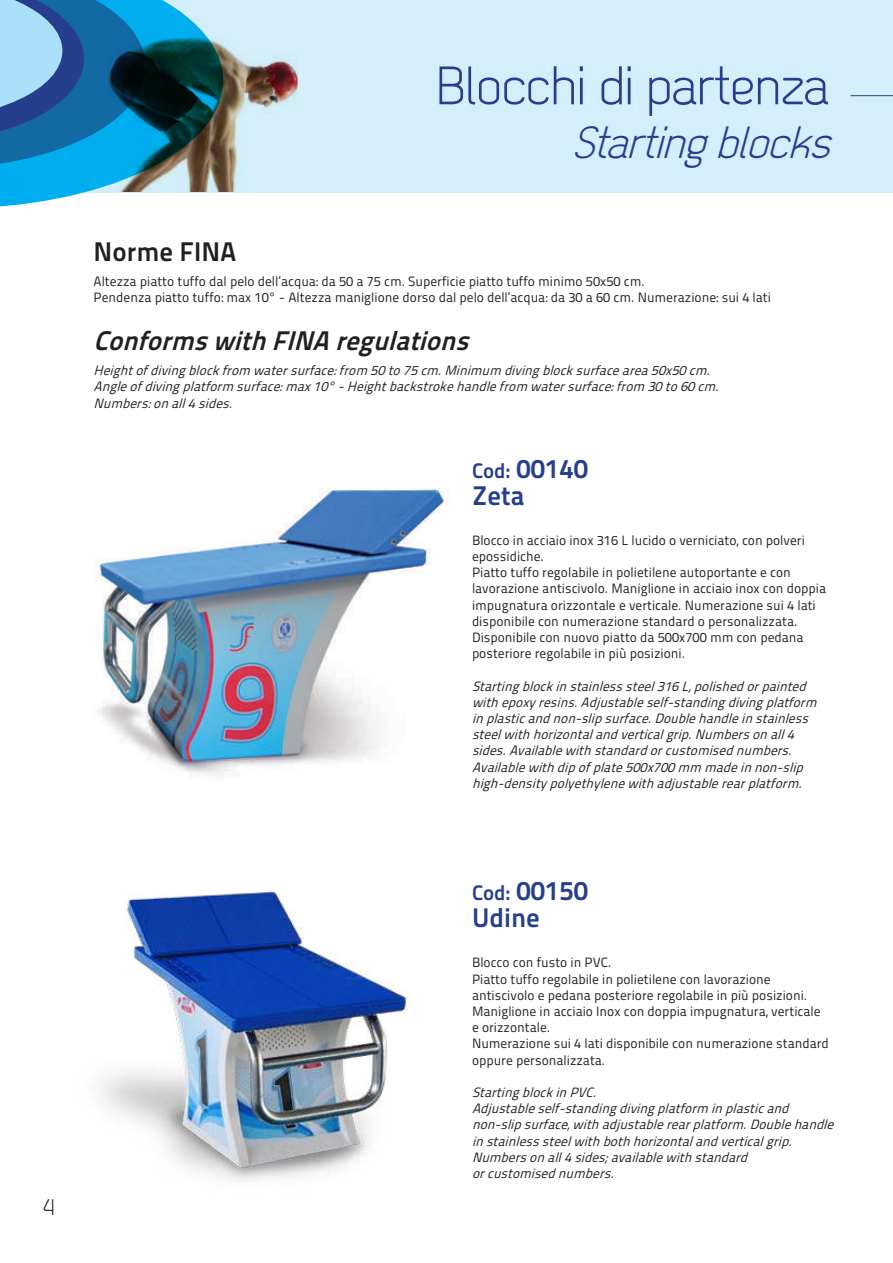
<style>
.page{position:relative;width:893px;height:1263px;background:#fff}
.page>*{position:absolute;margin:0;border:0;box-sizing:border-box;transform-origin:0 0}
.t1{font:54px "Dekar";color:#253f8e}
.t2{font:italic 45px "Dekar";color:#253f8e}
.t3{font:27px/27px "Titillium Maps 29 L 800 wt";color:#253f8e}
.t4{font:italic 27px "Titillium Maps 29 L 800 wt";color:#231f20}
.t5{font:27px "Titillium Maps 29 L 800 wt";color:#231f20}
.t6{font:22.5px "Dekar";color:#231f20}
.t7{font:13.5px/16.2px "Titillium Maps 29 L 400 wt";color:#231f20}
.t8{font:italic 13.5px/16.2px "Titillium Maps 29 L 400 wt";color:#231f20}
.s1{font-size:21px}
</style>
<div class="page">
<div style="left:0;top:0;width:893px;height:192px;background:#d4effb"></div>
<svg style="left:0;top:0;width:223px;height:207px"></svg>
<svg style="left:0;top:0;width:145px;height:37px;background:#3d92c7"></svg>
<img style="left:0;top:37px;width:297px;height:154px">
<img style="left:96px;top:488px;width:353px;height:288px">
<img style="left:100px;top:891px;width:309px;height:290px">
<hr style="left:850px;top:95px;width:43px;height:1px;background:#253f8e">
<h3 class="t6" style="left:43px;top:1196px;width:13px">4</h3>
<h1 class="t1" style="left:437px;top:59px;width:394px">Blocchi di partenza</h1>
<h2 class="t2" style="left:573px;top:120px;width:271px">Startingblocks</h2>
<h3 class="t5" style="left:94px;top:231px;width:144px">Norme FINA</h3>
<p class="t7" style="left:94px;top:272px;width:679px">Altezza piatto tuffo dal pelo dell’acqua: da 50 a 75 cm. Superficie piatto tuffo minimo 50x50 cm.<br>Pendenza piatto tuffo: max 10° - Altezza maniglione dorso dal pelo dell’acqua: da 30 a 60 cm. Numerazione: sui 4 lati</p>
<h3 class="t4" style="left:94px;top:320px;width:387px">ConformswithFINAregulations</h3>
<p class="t8" style="left:94px;top:362px;width:631px">Heightofdivingblockfrom watersurface:from 50to75cm.Minimum divingblocksurfacearea50x50cm.<br>Angleofdivingplatform surface:max10°-Heightbackstrokehandlefrom watersurface:from 30to60cm.<br>Numbers:onall4sides.</p>
<h3 class="t3" style="left:472px;top:453px;width:118px"><span class="s1">Cod:</span> 00140<br>Zeta</h3>
<p class="t7" style="left:472px;top:531px;width:356px">Blocco in acciaio inox 316 L lucido o verniciato, con polveri epossidiche.<br>Piatto tuffo regolabile in polietilene autoportante e con lavorazione antiscivolo. Maniglione in acciaio inox con doppia impugnatura orizzontale e verticale. Numerazione sui 4 lati disponibile con numerazione standard o personalizzata.<br>Disponibile con nuovo piatto da 500x700 mm con pedana posteriore regolabile in più posizioni.</p>
<p class="t8" style="left:472px;top:677px;width:351px">Startingblockinstainlesssteel316L,polishedorpainted withepoxyresins.Adjustableself-standingdivingplatform inplasticandnon-slipsurface.Doublehandleinstainless steelwithhorizontalandverticalgrip.Numbersonall4 sides.Availablewithstandardorcustomisednumbers.<br>Availablewithdipofplate500x700mm madeinnon-slip high-densitypolyethylenewithadjustablerearplatform.</p>
<h3 class="t3" style="left:472px;top:876px;width:118px"><span class="s1">Cod:</span> 00150<br>Udine</h3>
<p class="t7" style="left:472px;top:954px;width:358px">Blocco con fusto in PVC.<br>Piatto tuffo regolabile in polietilene con lavorazione antiscivolo e pedana posteriore regolabile in più posizioni.<br>Maniglione in acciaio Inox con doppia impugnatura, verticale e orizzontale.<br>Numerazione sui 4 lati disponibile con numerazione standard oppure personalizzata.</p>
<p class="t8" style="left:472px;top:1083px;width:368px">StartingblockinPVC.<br>Adjustableself-standingdivingplatform inplasticand non-slipsurface,withadjustablerearplatform.Doublehandle instainlesssteelwithbothhorizontalandverticalgrip.<br>Numbersonall4sides;availablewithstandard orcustomisednumbers.</p>
</div>
